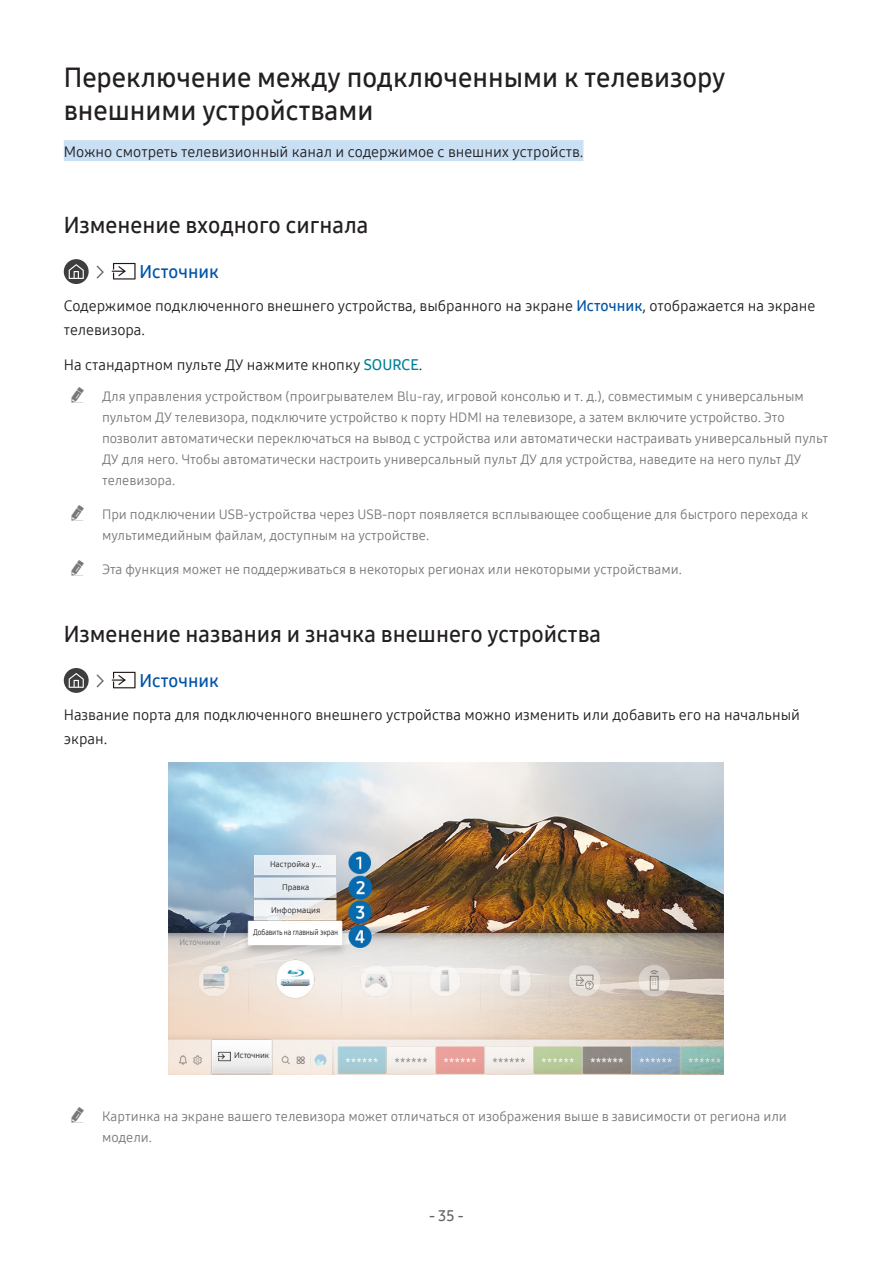
<style>
.page{position:relative;width:893px;height:1263px;background:#fff}
.page>*{position:absolute;margin:0;border:0;box-sizing:border-box;transform-origin:0 0}
.Heading1{font:27px/33px "Samsung One 600";color:#231f20}
.Heading2{font:22.5px "Samsung One 600";color:#231f20}
.Description-navi{font:18px "Samsung One 600";color:#0154a6}
.Description{font:15px/24px "Samsung One 400";color:#231f20}
.Heading1-Info{font:15px "Samsung One 400";color:#231f20}
.t1{font:15px "Samsung One 600";color:#636366}
.t2{font:13.5px/21px "Samsung One 400";color:#787878}
.Description-Center-C{font:8.25px "Samsung One 400";color:#231f20}
.Description-Center-C-2{font:8.25px "Samsung One 400";letter-spacing:-.02em;color:#231f20;scale:.85 1}
.Description-Cell{font:8.25px "Samsung One 400";color:#808285}
.Description-Cell-2{font:8.25px "Samsung One 400";letter-spacing:-.02em;color:#231f20}
.s1{font-family:"Samsung One 600";color:#0154a6}
.s2{font-family:"Samsung One 600";color:#008197}
</style>
<div class="page">
<div style="left:64px;top:140px;width:519px;height:21px;background:#c9dff4"></div>
<div style="left:64px;top:259px;width:25px;height:25px;background:#3e3e3f;border-radius:50%"></div>
<svg style="left:69px;top:264px;width:15px;height:15px"></svg>
<svg style="left:97px;top:266px;width:7px;height:12px"></svg>
<svg style="left:112px;top:263px;width:24px;height:16px"></svg>
<div style="left:64px;top:668px;width:25px;height:25px;background:#3e3e3f;border-radius:50%"></div>
<svg style="left:69px;top:673px;width:15px;height:15px"></svg>
<svg style="left:97px;top:674px;width:7px;height:13px"></svg>
<svg style="left:112px;top:672px;width:24px;height:16px"></svg>
<img style="left:169px;top:762px;width:555px;height:312px">
<p class="Heading1" style="left:64px;top:61px;width:663px">Переключение между подключенными к телевизору внешними устройствами</p>
<p class="Heading1-Info" style="left:64px;top:141px;width:521px">Можно смотреть телевизионный канал и содержимое с внешних устройств.</p>
<p class="Heading2" style="left:64px;top:210px;width:306px">Изменение входного сигнала</p>
<p class="Description-navi" style="left:140px;top:260px;width:81px">Источник</p>
<p class="Description" style="left:64px;top:294px;width:753px">Содержимое подключенного внешнего устройства, выбранного на экране <span class="s1">Источник</span>, отображается на экране телевизора.</p>
<p class="Description" style="left:64px;top:352px;width:360px">На стандартном пульте ДУ нажмите кнопку <span class="s2">SOURCE</span>.</p>
<p class="t2" style="left:102px;top:386px;width:727px">Для управления устройством (проигрывателем Blu-ray, игровой консолью и т. д.), совместимым с универсальным пультом ДУ телевизора, подключите устройство к порту HDMI на телевизоре, а затем включите устройство. Это позволит автоматически переключаться на вывод с устройства или автоматически настраивать универсальный пульт ДУ для него. Чтобы автоматически настроить универсальный пульт ДУ для устройства, наведите на него пульт ДУ телевизора.</p>
<p class="t2" style="left:102px;top:504px;width:708px">При подключении USB-устройства через USB-порт появляется всплывающее сообщение для быстрого перехода к мультимедийным файлам, доступным на устройстве.</p>
<p class="t2" style="left:102px;top:558px;width:581px">Эта функция может не поддерживаться в некоторых регионах или некоторыми устройствами.</p>
<p class="Heading2" style="left:64px;top:619px;width:539px">Изменение названия и значка внешнего устройства</p>
<p class="Description-navi" style="left:140px;top:668px;width:81px">Источник</p>
<p class="Description" style="left:64px;top:702px;width:738px">Название порта для подключенного внешнего устройства можно изменить или добавить его на начальный экран.</p>
<p class="Description-Center-C" style="left:270px;top:858px;width:53px">Настройка у…</p>
<p class="Description-Center-C" style="left:282px;top:882px;width:29px">Правка</p>
<p class="Description-Center-C" style="left:271px;top:904px;width:51px">Информация</p>
<p class="Description-Cell" style="left:179px;top:937px;width:42px">Источники</p>
<p class="Description-Center-C-2" style="left:253px;top:927px;width:101px">Добавить на главный экран</p>
<p class="Description-Cell-2" style="left:234px;top:1050px;width:36px">Источник</p>
<p class="t2" style="left:102px;top:1105px;width:686px">Картинка на экране вашего телевизора может отличаться от изображения выше в зависимости от региона или модели.</p>
<p class="t1" style="left:429px;top:1205px;width:36px">- 35 -</p>
</div>
